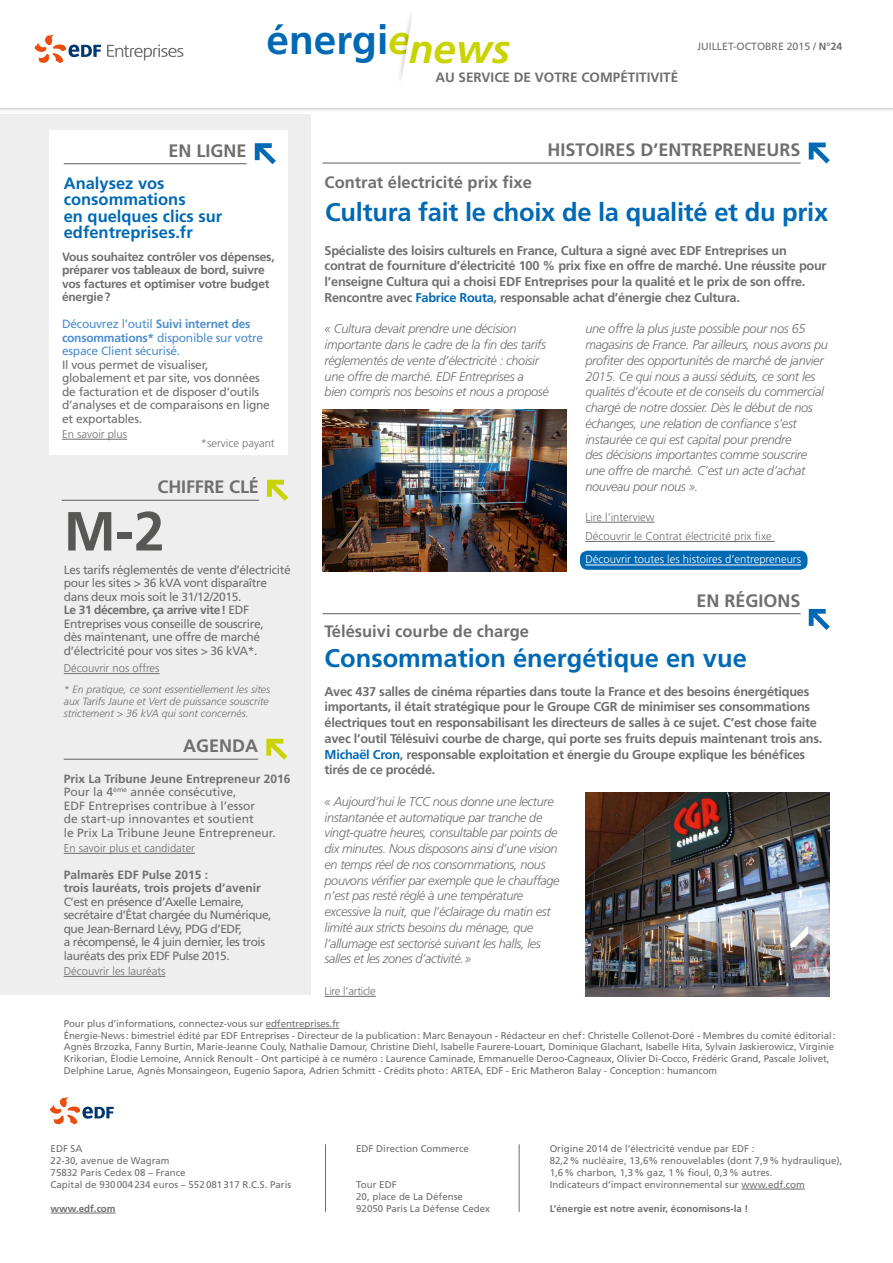
<style>
.page{position:relative;width:893px;height:1263px;background:#fff}
.page>*{position:absolute;margin:0;border:0;box-sizing:border-box;transform-origin:0 0}
.t1{font:700 55.05px "Frutiger LT Std";color:#575756}
.t2{font:700 40.65px "Frutiger LT Std";color:#0069b4}
.t3{font:700 25.5px "Frutiger LT Std";letter-spacing:-.01em;color:#0069b4}
.t4{font:700 18px "Frutiger LT Std";color:#706f6f}
.t5{font:700 16.5px/16.5px "Frutiger LT Std";color:#0069b4}
.t6{font:700 16.5px "Frutiger LT Std";color:#706f6f}
.t7{font:700 13.5px "Frutiger LT Std";color:#706f6f}
.t8{font:italic 300 12.75px/15.8px "Frutiger LT Std";letter-spacing:-.025em;color:#706f6f}
.t9{font:700 12.75px/15.8px "Frutiger LT Std";letter-spacing:-.02em;color:#706f6f}
.t10{font:12px/13.5px "Frutiger LT Std";letter-spacing:-.03em;color:#706f6f}
.t11{font:12px/13.5px "Frutiger LT Std";color:#706f6f}
.t12{font:700 12px/13.5px "Frutiger LT Std";letter-spacing:-.02em;color:#706f6f}
.t13{font:12px/13.5px "Frutiger LT Std";letter-spacing:-.02em;color:#4f8fcd}
.t14{font:700 12px/13.5px "Frutiger LT Std";color:#706f6f}
.t15{font:300 11.25px/19.2px "Frutiger LT Std";color:#706f6f}
.t16{font:300 11.25px "Frutiger LT Std";color:#fff}
.t17{font:300 11.25px "Frutiger LT Std";letter-spacing:-.02em;color:#706f6f}
.t18{font:italic 300 10.5px/12px "Frutiger LT Std";color:#706f6f}
.t19{font:10.5px "Frutiger LT Std";color:#706f6f}
.t20{font:9.75px/12px "Frutiger LT Std";letter-spacing:-.01em;color:#706f6f}
.t21{font:700 9.75px "Frutiger LT Std";color:#706f6f}
.s1{font-style:italic;color:#c8d300}
.s2{font-weight:700}
.s3{color:#0069b4}
</style>
<div class="page">
<div style="left:0;top:114px;width:310px;height:881px;background:#ededed"></div>
<div style="left:0;top:0;width:893px;height:112px;background:#000;opacity:.35"></div>
<div style="left:0;top:0;width:893px;height:108px;background:#fff"></div>
<svg style="left:809px;top:143px;width:21px;height:21px"></svg>
<hr style="left:323px;top:162px;width:478px;height:2px;background:#706f6f">
<hr style="left:325px;top:996px;width:51px;height:1px;background:#706f6f">
<hr style="left:266px;top:1028px;width:74px;height:1px;background:#706f6f">
<svg style="left:35px;top:35px;width:66px;height:28px"></svg>
<svg style="left:107px;top:45px;width:76px;height:15px"></svg>
<div style="left:49px;top:130px;width:238px;height:325px;background:#fff"></div>
<hr style="left:62px;top:439px;width:65px;height:1px;background:#706f6f">
<svg style="left:255px;top:143px;width:21px;height:21px"></svg>
<hr style="left:64px;top:163px;width:183px;height:1px;background:#706f6f">
<svg style="left:401px;top:14px;width:11px;height:64px"></svg>
<hr style="left:51px;top:1213px;width:65px;height:1px;background:#706f6f">
<hr style="left:741px;top:1189px;width:64px;height:1px;background:#706f6f">
<hr style="left:325px;top:1144px;width:1px;height:68px;background:#706f6f">
<hr style="left:519px;top:1144px;width:1px;height:68px;background:#706f6f">
<svg style="left:50px;top:1097px;width:64px;height:27px"></svg>
<svg style="left:266px;top:739px;width:21px;height:21px"></svg>
<hr style="left:64px;top:759px;width:194px;height:1px;background:#706f6f">
<hr style="left:64px;top:853px;width:131px;height:1px;background:#706f6f">
<hr style="left:64px;top:976px;width:101px;height:1px;background:#706f6f">
<svg style="left:267px;top:480px;width:21px;height:21px"></svg>
<hr style="left:62px;top:500px;width:197px;height:1px;background:#706f6f">
<hr style="left:64px;top:673px;width:96px;height:1px;background:#706f6f">
<div style="left:580px;top:551px;width:227px;height:19px;background:#0069b4;border-radius:7px"></div>
<hr style="left:585px;top:522px;width:70px;height:1px;background:#706f6f">
<hr style="left:585px;top:541px;width:190px;height:1px;background:#706f6f">
<hr style="left:585px;top:565px;width:216px;height:1px;background:#fff">
<svg style="left:809px;top:609px;width:21px;height:21px"></svg>
<hr style="left:323px;top:613px;width:478px;height:1px;background:#706f6f">
<img style="left:323px;top:409px;width:243px;height:163px">
<img style="left:585px;top:792px;width:244px;height:204px">
<h2 class="t2" style="left:267px;top:16px;width:245px">énergi<span class="s1">enews</span></h2>
<h3 class="t7" style="left:435px;top:69px;width:244px">AU SERVICE DE VOTRE COMPÉTITIVITÉ</h3>
<p class="t19" style="left:697px;top:40px;width:147px">JUILLET-OCTOBRE 2015 / <span class="s2">N°24</span></p>
<h3 class="t4" style="left:169px;top:140px;width:80px">EN LIGNE</h3>
<h3 class="t4" style="left:547px;top:139px;width:255px">HISTOIRES D’ENTREPRENEURS</h3>
<h3 class="t6" style="left:325px;top:173px;width:209px">Contrat électricité prix fixe</h3>
<h3 class="t5" style="left:64px;top:175px;width:160px">Analysez vos consommations<br>en quelques clics sur edfentreprises.fr</h3>
<p class="t12" style="left:62px;top:250px;width:214px">Vous souhaitez contrôler vos dépenses, préparer vos tableaux de bord, suivre vos factures et optimiser votre budget énergie?</p>
<p class="t13" style="left:62px;top:317px;width:203px">Découvrez l’outil <span class="s2">Suivi internet des consommations*</span> disponible sur votre espace Client sécurisé.</p>
<p class="t10" style="left:62px;top:358px;width:209px">Il vous permet de visualiser, globalement et par site, vos données de facturation et de disposer d’outils d’analyses et de comparaisons en ligne et exportables.</p>
<p class="t15" style="left:62px;top:424px;width:67px">En savoir plus</p>
<p class="t15" style="left:201px;top:433px;width:75px">*service payant</p>
<h3 class="t3" style="left:325px;top:197px;width:504px">Cultura fait le choix de la qualité et du prix</h3>
<p class="t9" style="left:325px;top:242px;width:503px">Spécialiste des loisirs culturels en France, Cultura a signé avec EDF Entreprises un contrat de fourniture d’électricité 100 % prix fixe en offre de marché. Une réussite pour l’enseigne Cultura qui a choisi EDF Entreprises pour la qualité et le prix de son offre.<br>Rencontre avec <span class="s3">Fabrice Routa</span>, responsable achat d’énergie chez Cultura.</p>
<p class="t8" style="left:585px;top:321px;width:244px">une offre la plus juste possible pour nos 65 magasins de France. Par ailleurs, nous avons pu profiter des opportunités de marché de janvier 2015. Ce qui nous a aussi séduits, ce sont les qualités d’écoute et de conseils du commercial chargé de notre dossier. Dès le début de nos échanges, une relation de confiance s’est instaurée ce qui est capital pour prendre<br>des décisions importantes comme souscrire une offre de marché. C’est un acte d’achat nouveau pour nous ».</p>
<p class="t15" style="left:585px;top:507px;width:188px">Lire l’interview<br>Découvrir le Contrat électricité prix fixe</p>
<p class="t16" style="left:585px;top:553px;width:217px">Découvrir toutes les histoires d’entrepreneurs</p>
<h3 class="t8" style="left:325px;top:321px;width:226px">« Cultura devait prendre une décision importante dans le cadre de la fin des tarifs réglementés de vente d’électricité : choisir une offre de marché. EDF Entreprises a bien compris nos besoins et nous a proposé</h3>
<h3 class="t4" style="left:158px;top:476px;width:103px">CHIFFRE CLÉ</h3>
<h1 class="t1" style="left:64px;top:499px;width:102px">M-2</h1>
<p class="t10" style="left:64px;top:563px;width:228px">Les tarifs réglementés de vente d’électricité pour les sites &gt; 36 kVA vont disparaître dans deux mois soit le 31/12/2015.<br><span class="s2">Le 31 décembre, ça arrive vite!</span> EDF Entreprises vous conseille de souscrire,<br>dès maintenant, une offre de marché d’électricité pour vos sites &gt; 36 kVA*.</p>
<p class="t15" style="left:64px;top:659px;width:97px">Découvrir nos offres</p>
<p class="t18" style="left:64px;top:683px;width:208px">* En pratique, ce sont essentiellement les sites aux Tarifs Jaune et Vert de puissance souscrite strictement &gt; 36 kVA qui sont concernés.</p>
<h3 class="t4" style="left:697px;top:590px;width:106px">EN RÉGIONS</h3>
<h3 class="t6" style="left:325px;top:622px;width:206px">Télésuivi courbe de charge</h3>
<h3 class="t3" style="left:325px;top:643px;width:424px">Consommation énergétique en vue</h3>
<p class="t9" style="left:325px;top:683px;width:499px">Avec 437 salles de cinéma réparties dans toute la France et des besoins énergétiques importants, il était stratégique pour le Groupe CGR de minimiser ses consommations électriques tout en responsabilisant les directeurs de salles à ce sujet. C’est chose faite avec l’outil Télésuivi courbe de charge, qui porte ses fruits depuis maintenant trois ans.<br><span class="s3">Michaël Cron</span>, responsable exploitation et énergie du Groupe explique les bénéfices tirés de ce procédé.</p>
<h3 class="t4" style="left:183px;top:735px;width:76px">AGENDA</h3>
<p class="t11" style="left:64px;top:772px;width:228px"><span class="s2">Prix La Tribune Jeune Entrepreneur 2016<br></span>Pour la 4<sup>ème</sup> année consécutive,<br>EDF Entreprises contribue à l’essor<br>de start-up innovantes et soutient<br>le Prix La Tribune Jeune Entrepreneur.</p>
<p class="t15" style="left:64px;top:838px;width:133px">En savoir plus et candidater</p>
<p class="t14" style="left:64px;top:868px;width:199px">Palmarès EDF Pulse 2015 :<br>trois lauréats, trois projets d’avenir</p>
<p class="t10" style="left:64px;top:895px;width:209px">C’est en présence d’Axelle Lemaire, secrétaire d’État chargée du Numérique, que Jean-Bernard Lévy, PDG d’EDF,<br>a récompensé, le 4 juin dernier, les trois lauréats des prix EDF Pulse 2015.</p>
<p class="t15" style="left:64px;top:961px;width:103px">Découvrir les lauréats</p>
<p class="t8" style="left:325px;top:794px;width:237px">« Aujourd’hui le TCC nous donne une lecture instantanée et automatique par tranche de vingt-quatre heures, consultable par points de dix minutes. Nous disposons ainsi d’une vision en temps réel de nos consommations, nous pouvons vérifier par exemple que le chauffage n’est pas resté réglé à une température excessive la nuit, que l’éclairage du matin est limité aux stricts besoins du ménage, que l’allumage est sectorisé suivant les halls, les salles et les zones d’activité.»</p>
<p class="t17" style="left:325px;top:985px;width:53px">Lire l’article</p>
<p class="t20" style="left:64px;top:1018px;width:773px">Pour plus d’informations, connectez-vous sur edfentreprises.fr<br>Énergie-News: bimestriel édité par EDF Entreprises - Directeur de la publication: Marc Benayoun - Rédacteur en chef: Christelle Collenot-Doré - Membres du comité éditorial:<br>Agnès Brzozka, Fanny Burtin, Marie-Jeanne Couly, Nathalie Damour, Christine Diehl, Isabelle Faurere-Louart, Dominique Glachant, Isabelle Hita, Sylvain Jaskierowicz, Virginie Krikorian, Élodie Lemoine, Annick Renoult - Ont participé à ce numéro : Laurence Caminade, Emmanuelle Deroo-Cagneaux, Olivier Di-Cocco, Frédéric Grand, Pascale Jolivet, Delphine Larue, Agnès Monsaingeon, Eugenio Sapora, Adrien Schmitt - Crédits photo: ARTEA, EDF - Eric Matheron Balay - Conception: humancom</p>
<p class="t20" style="left:51px;top:1142px;width:242px">EDF SA<br>22-30, avenue de Wagram<br>75832 Paris Cedex 08 – France<br>Capital de 930004234 euros – 552081317 R.C.S. Paris</p>
<p class="t21" style="left:51px;top:1202px;width:67px">www.edf.com</p>
<p class="t20" style="left:356px;top:1142px;width:114px">EDF Direction Commerce</p>
<p class="t20" style="left:356px;top:1178px;width:135px">Tour EDF<br>20, place de La Défense<br>92050 Paris La Défense Cedex</p>
<p class="t20" style="left:550px;top:1142px;width:294px">Origine 2014 de l’électricité vendue par EDF :<br>82,2% nucléaire, 13,6% renouvelables (dont 7,9% hydraulique), 1,6% charbon, 1,3% gaz, 1% fioul, 0,3% autres.<br>Indicateurs d’impact environnemental sur www.edf.com</p>
<p class="t21" style="left:550px;top:1202px;width:200px">L’énergie est notre avenir, économisons-la !</p>
</div>
